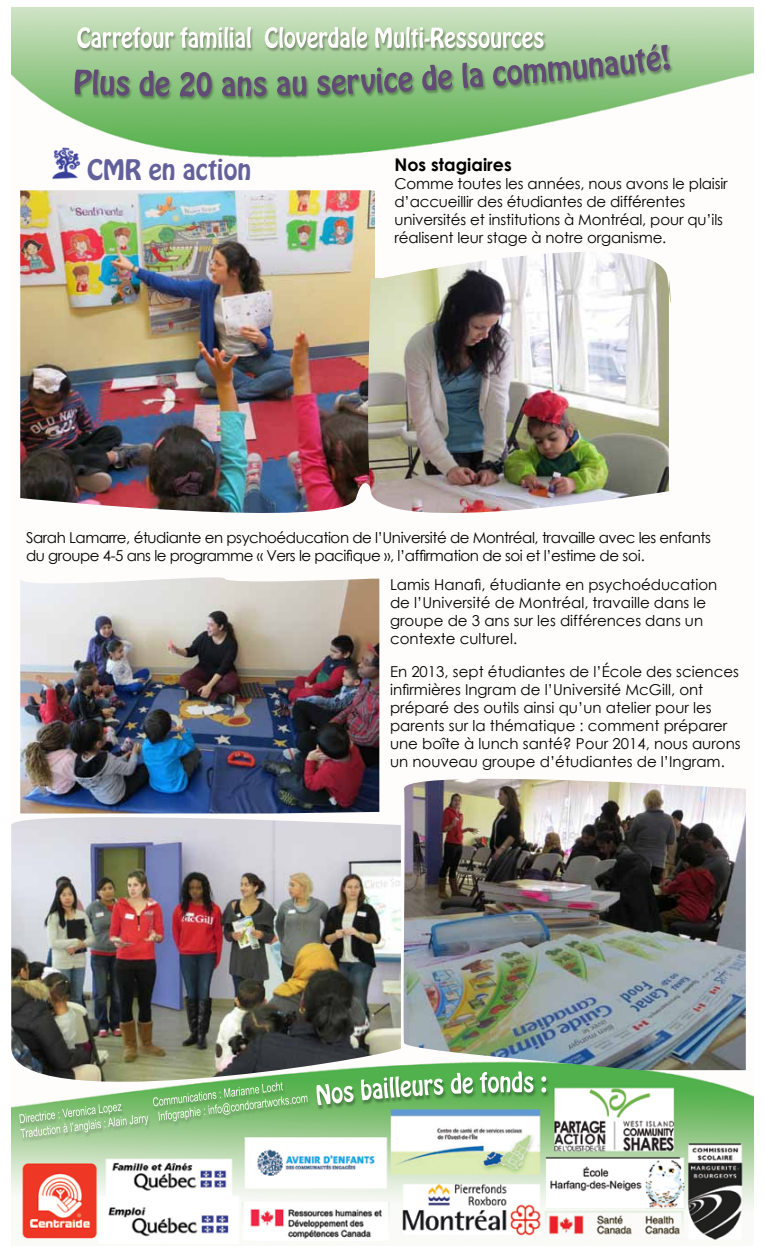
<style>
.page{position:relative;width:765px;height:1260px;background:#fff}
.page>*{position:absolute;margin:0;border:0;box-sizing:border-box;transform-origin:0 0}
.t1{font:25px "Hobo Std";color:#63619a}
.t2{font:700 17.5px "Century Gothic";color:#000}
.t3{font:15px/18px "Century Gothic";color:#000}
.t4{font:15px/18px "Century Gothic";letter-spacing:-.03em;color:#000}
</style>
<div class="page">
<img style="left:11px;top:7px;width:743px;height:1233px">
<img style="left:398px;top:1072px;width:148px;height:22px">
<img style="left:462px;top:57px;width:142px;height:31px">
<img style="left:605px;top:44px;width:65px;height:32px">
<img style="left:50px;top:144px;width:33px;height:39px">
<img style="left:20px;top:577px;width:359px;height:236px">
<img style="left:402px;top:779px;width:344px;height:291px">
<img style="left:11px;top:817px;width:390px;height:266px">
<img style="left:20px;top:190px;width:355px;height:324px">
<img style="left:367px;top:252px;width:305px;height:262px">
<h1 class="t1" style="left:87px;top:152px;width:166px">CMR en action</h1>
<p class="t2" style="left:395px;top:151px;width:119px">Nos stagiaires</p>
<p class="t3" style="left:395px;top:174px;width:335px">Comme toutes les années, nous avons le plaisir d’accueillir des étudiantes de différentes universités et institutions à Montréal, pour qu’ils réalisent leur stage à notre organisme.</p>
<p class="t4" style="left:26px;top:529px;width:686px">Sarah Lamarre, étudiante en psychoéducation de l’Université de Montréal, travaille avec les enfants du groupe 4-5 ans le programme « Vers le pacifique », l’affirmation de soi et l’estime de soi.</p>
<p class="t3" style="left:390px;top:575px;width:329px">Lamis Hanafi, étudiante en psychoéducation de l’Université de Montréal, travaille dans le groupe de 3 ans sur les différences dans un contexte culturel.</p>
<p class="t3" style="left:390px;top:663px;width:352px">En 2013, sept étudiantes de l’École des sciences infirmières Ingram de l’Université McGill, ont préparé des outils ainsi qu’un atelier pour les parents sur la thématique : comment préparer une boîte à lunch santé? Pour 2014, nous aurons un nouveau groupe d’étudiantes de l’Ingram.</p>
</div>
